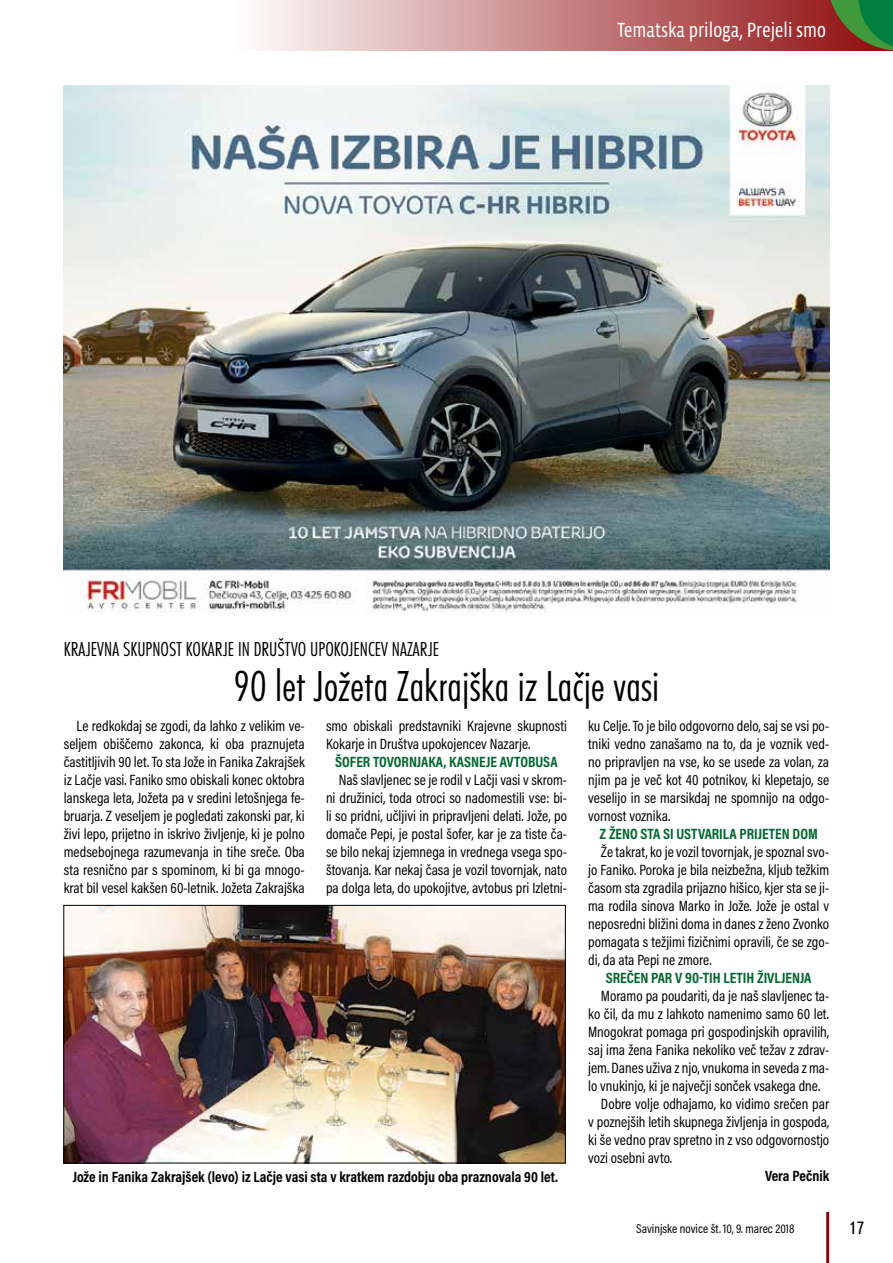
<style>
.page{position:relative;width:893px;height:1263px;background:#fff}
.page>*{position:absolute;margin:0;border:0;box-sizing:border-box;transform-origin:0 0}
.t1{font:45px "Futura TEE Ligh Cond";color:#000}
.t2{font:21px "Futura TEE Ligh Cond";color:#000}
.t3{font:21px "Vista Sans Nar OTCE";color:#fff}
.t4{font:18px "Ubuntu Condensed";color:#000}
.t5{font:15px/18px "Acumin Pro Cond";color:#000;text-align:justify}
.t6{font:700 15px "Acumin Pro Cond";color:#00652e}
.t7{font:700 15px "Acumin Pro Cond";color:#000}
.t8{font:12.75px "Acumin Pro Cond";color:#000}
</style>
<div class="page">
<svg style="left:261px;top:0;width:566px;height:51px;background:#c98b8b"></svg>
<hr style="left:826px;top:1212px;width:3px;height:51px;background:#8b0304">
<svg style="left:827px;top:0;width:66px;height:51px;background:#476531"></svg>
<img style="left:64px;top:85px;width:765px;height:528px">
<img style="left:66px;top:907px;width:498px;height:254px">
<div style="left:64px;top:905px;width:502px;height:258px;border:1px solid #000"></div>
<h2 class="t3" style="left:617px;top:18px;width:210px">Tematska priloga, Prejeli smo</h2>
<h2 class="t2" style="left:64px;top:637px;width:377px">KRAJEVNA SKUPNOST KOKARJE IN DRUŠTVO UPOKOJENCEV NAZARJE</h2>
<h1 class="t1" style="left:234px;top:660px;width:427px">90 let Jožeta Zakrajška iz Lačje vasi</h1>
<p class="t5" style="left:64px;top:716px;width:242px;text-indent:13px">Le redkokdaj se zgodi, da lahko z velikim ve&shy;seljem obiščemo zakonca, ki oba praznujeta častitljivih 90 let. To sta Jože in Fanika Zakrajšek iz Lačje vasi. Faniko smo obiskali konec oktobra lanskega leta, Jožeta pa v sredini letošnjega fe&shy;bruarja. Z veseljem je pogledati zakonski par, ki živi lepo, prijetno in iskrivo življenje, ki je polno medsebojnega razumevanja in tihe sreče. Oba sta resnično par s spominom, ki bi ga mnogo&shy;krat bil vesel kakšen 60-letnik. Jožeta Zakrajška</p>
<p class="t5" style="left:326px;top:716px;width:242px">smo obiskali predstavniki Krajevne skupnosti<br>Kokarje in Društva upokojencev Nazarje.</p>
<p class="t6" style="left:335px;top:752px;width:224px">ŠOFER TOVORNJAKA, KASNEJE AVTOBUSA</p>
<p class="t5" style="left:326px;top:770px;width:242px;text-indent:13px">Naš slavljenec se je rodil v Lačji vasi v skrom&shy;ni družinici, toda otroci so nadomestili vse: bi&shy;li so pridni, učljivi in pripravljeni delati. Jože, po domače Pepi, je postal šofer, kar je za tiste ča&shy;se bilo nekaj izjemnega in vrednega vsega spo&shy;štovanja. Kar nekaj časa je vozil tovornjak, nato pa dolga leta, do upokojitve, avtobus pri Izletni-</p>
<p class="t7" style="left:73px;top:1166px;width:487px">Jože in Fanika Zakrajšek (levo) iz Lačje vasi sta v kratkem razdobju oba praznovala 90 let.</p>
<p class="t5" style="left:588px;top:716px;width:242px">ku Celje. To je bilo odgovorno delo, saj se vsi po&shy;tniki vedno zanašamo na to, da je voznik ved&shy;no pripravljen na vse, ko se usede za volan, za njim pa je več kot 40 potnikov, ki klepetajo, se veselijo in se marsikdaj ne spomnijo na odgo&shy;vornost voznika.</p>
<p class="t6" style="left:600px;top:824px;width:220px">Z ŽENO STA SI USTVARILA PRIJETEN DOM</p>
<p class="t5" style="left:588px;top:842px;width:242px;text-indent:13px">Že takrat, ko je vozil tovornjak, je spoznal svo&shy;jo Faniko. Poroka je bila neizbežna, kljub težkim časom sta zgradila prijazno hišico, kjer sta se ji&shy;ma rodila sinova Marko in Jože. Jože je ostal v neposredni bližini doma in danes z ženo Zvonko pomagata s težjimi fizičnimi opravili, če se zgo&shy;di, da ata Pepi ne zmore.</p>
<p class="t6" style="left:606px;top:968px;width:207px">SREČEN PAR V 90-TIH LETIH ŽIVLJENJA</p>
<p class="t5" style="left:601px;top:986px;width:230px">Moramo pa poudariti, da je naš slavljenec ta-</p>
<p class="t5" style="left:588px;top:1004px;width:242px">ko čil, da mu z lahkoto namenimo samo 60 let.</p>
<p class="t5" style="left:588px;top:1022px;width:242px">Mnogokrat pomaga pri gospodinjskih opravilih,</p>
<p class="t5" style="left:588px;top:1040px;width:242px">saj ima žena Fanika nekoliko več težav z zdrav-</p>
<p class="t5" style="left:588px;top:1058px;width:242px">jem. Danes uživa z njo, vnukoma in seveda z ma-</p>
<p class="t5" style="left:588px;top:1076px;width:234px">lo vnukinjo, ki je največji sonček vsakega dne.</p>
<p class="t5" style="left:601px;top:1094px;width:230px">Dobre volje odhajamo, ko vidimo srečen par</p>
<p class="t5" style="left:588px;top:1112px;width:242px">v poznejših letih skupnega življenja in gospoda,</p>
<p class="t5" style="left:588px;top:1130px;width:242px">ki še vedno prav spretno in z vso odgovornostjo</p>
<p class="t5" style="left:588px;top:1148px;width:85px">vozi osebni avto.</p>
<p class="t7" style="left:765px;top:1166px;width:66px">Vera Pečnik</p>
<p class="t8" style="left:636px;top:1221px;width:160px">Savinjske novice št. 10, 9. marec 2018</p>
<p class="t4" style="left:849px;top:1216px;width:17px">17</p>
</div>
